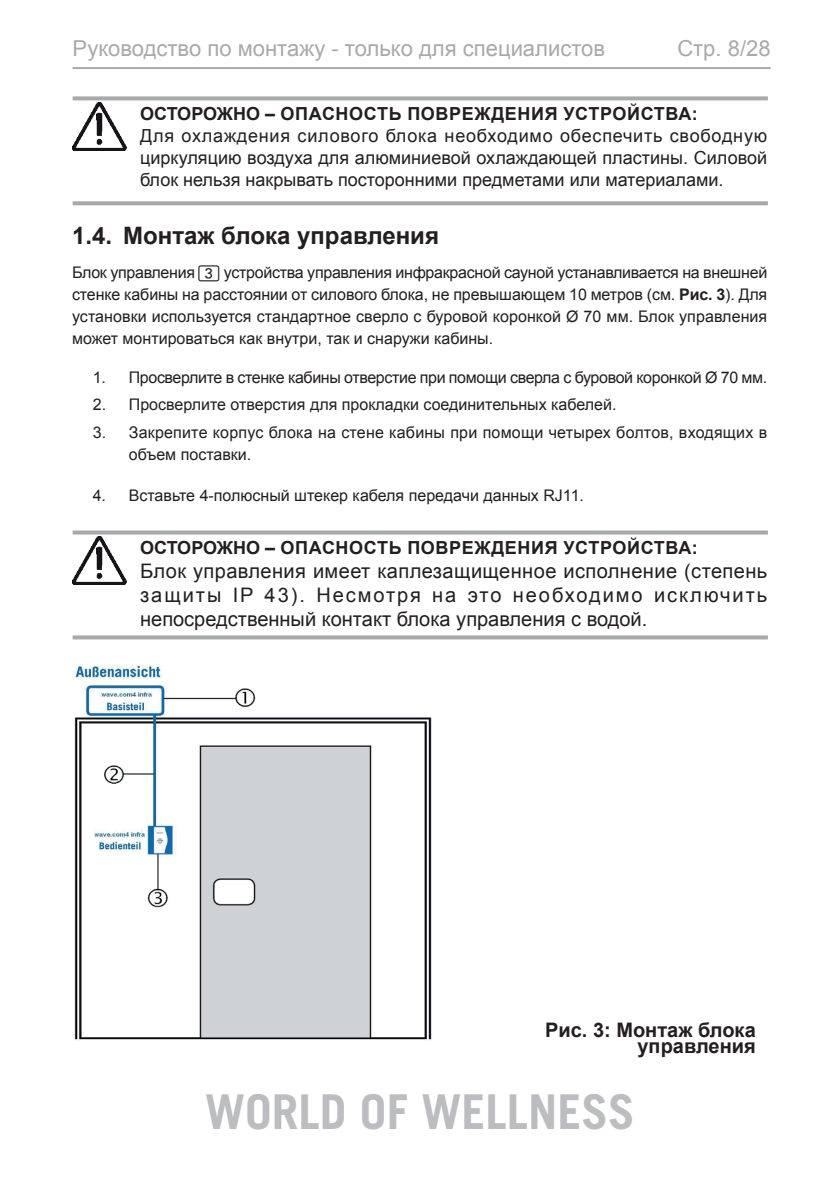
<style>
.page{position:relative;width:840px;height:1191px;background:#fff}
.page>*{position:absolute;margin:0;border:0;box-sizing:border-box;transform-origin:0 0}
.t1{font:700 48px "Trade Gothic LT";color:#bcbdc0}
.t2{font:700 24px "Arial";color:#231f20}
.t3{font:22px "Arial";color:#a8a9ad}
.t4{font:20px/24px "Arial";color:#231f20;text-align:justify}
.t5{font:700 20px/16px "Arial";color:#231f20;text-align:right}
.t6{font:18px/22px "Arial";color:#231f20;text-align:justify}
.t7{font:700 18px "Arial";letter-spacing:-.005em;color:#231f20}
.t8{font:16px/22px "Arial";color:#231f20;text-align:justify}
.t9{font:16px "Arial";letter-spacing:-.02em;color:#231f20}
.s1{font-family:"Num Line Three"}
.s2{font-weight:700}
</style>
<div class="page">
<hr style="left:73px;top:67px;width:697px;height:2px;background:#a8a9ad">
<img style="left:74px;top:665px;width:358px;height:376px">
<svg style="left:73px;top:96px;width:694px;height:4px;fill:#a8a9ad"></svg>
<svg style="left:73px;top:201px;width:694px;height:4px;fill:#a8a9ad"></svg>
<img style="left:72px;top:103px;width:54px;height:47px">
<svg style="left:73px;top:530px;width:694px;height:4px;fill:#a8a9ad"></svg>
<svg style="left:73px;top:635px;width:694px;height:4px;fill:#a8a9ad"></svg>
<img style="left:72px;top:537px;width:54px;height:47px">
<h3 class="t3" style="left:73px;top:33px;width:533px">Руководство по монтажу - только для специалистов</h3>
<h3 class="t3" style="left:677px;top:33px;width:95px">Стр. 8/28</h3>
<p class="t7" style="left:140px;top:101px;width:155px">ОСТОРОЖНО – опасность</p>
<p class="t7" style="left:407px;top:101px;width:15px">повреждения</p>
<p class="t7" style="left:563px;top:101px;width:14px">устройства</p>
<p class="t7" style="left:691px;top:101px;width:7px">:</p>
<p class="t6" style="left:140px;top:125px;width:628px">Для охлаждения силового блока необходимо обеспечить свободную циркуляцию воздуха для алюминиевой охлаждающей пластины. Силовой блок нельзя накрывать посторонними предметами или материалами.</p>
<h2 class="t2" style="left:72px;top:219px;width:368px">1.4. Монтаж блока управления</h2>
<p class="t8" style="left:72px;top:261px;width:696px">Блок управления <span class="s1">3</span> устройства управления инфракрасной сауной устанавливается на внешней стенке кабины на расстоянии от силового блока, не превышающем 10 метров (см. <span class="s2">Рис. 3</span>). Для установки используется стандартное сверло с буровой коронкой Ø 70 мм. Блок управления может монтироваться как внутри, так и снаружи кабины.</p>
<p class="t9" style="left:93px;top:366px;width:675px">1. Просверлите в стенке кабины отверстие при помощи сверла с буровой коронкой Ø 70 мм.</p>
<p class="t8" style="left:93px;top:394px;width:525px">2. Просверлите отверстия для прокладки соединительных кабелей.</p>
<p class="t8" style="left:129px;top:421px;width:639px;text-indent:-36px">3. Закрепите корпус блока на стене кабины при помощи четырех болтов, входящих в объем поставки.</p>
<p class="t8" style="left:93px;top:484px;width:492px">4. Вставьте 4-полюсный штекер кабеля передачи данных RJ11.</p>
<p class="t7" style="left:140px;top:535px;width:155px">ОСТОРОЖНО – опасность</p>
<p class="t7" style="left:407px;top:535px;width:15px">повреждения</p>
<p class="t7" style="left:563px;top:535px;width:14px">устройства</p>
<p class="t7" style="left:691px;top:535px;width:7px">:</p>
<p class="t4" style="left:140px;top:559px;width:628px">Блок управления имеет каплезащищенное исполнение (степень защиты IP 43). Несмотря на это необходимо исключить непосредственный контакт блока управления с водой.</p>
<p class="t5" style="left:544px;top:1022px;width:212px">Рис. 3: Монтаж блока управления</p>
<h1 class="t1" style="left:205px;top:1082px;width:431px">WORLD OF WELLNESS</h1>
</div>
